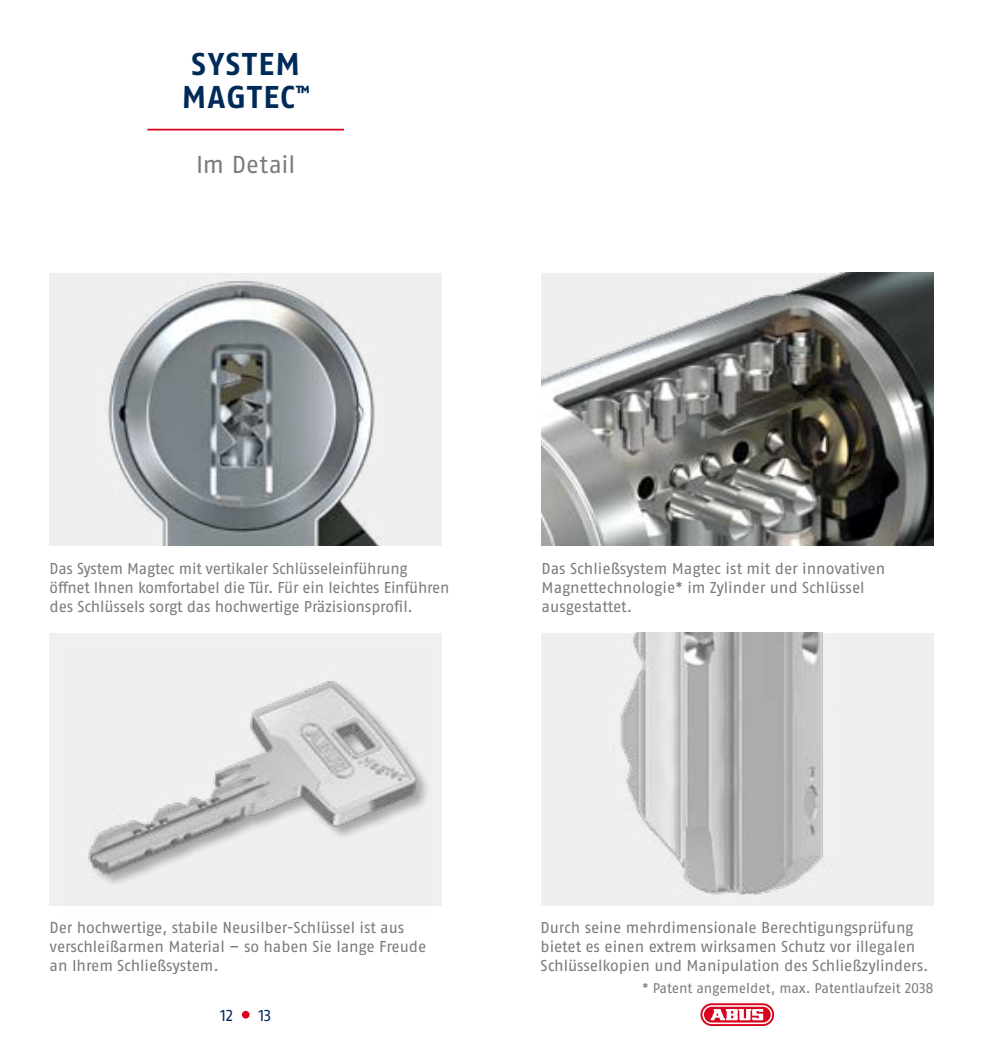
<style>
.page{position:relative;width:983px;height:1042px;background:#fff}
.page>*{position:absolute;margin:0;border:0;box-sizing:border-box;transform-origin:0 0}
.t1{font:700 31.5px/33.2px "ABUS Fago Pro";letter-spacing:.05em;color:#002a58;text-align:center}
.t2{font:24.5px "ABUS Fago Pro";letter-spacing:-.005em;color:#7b7b7a}
.t3{font:15.75px/18.9px "ABUS Fago Pro";letter-spacing:-.01em;color:#7b7b7a}
.t4{font:15.75px "ABUS Fago Pro";color:#002a58}
.t5{font:14px "ABUS Fago Pro";letter-spacing:-.005em;color:#7b7b7a}
</style>
<div class="page">
<hr style="left:147px;top:129px;width:197px;height:1px;background:#db021d">
<div style="left:50px;top:632px;width:391px;height:273px;background:#f0f0f0"></div>
<img style="left:50px;top:273px;width:391px;height:273px">
<img style="left:541px;top:273px;width:392px;height:273px">
<img style="left:541px;top:632px;width:392px;height:273px">
<img style="left:60px;top:681px;width:374px;height:225px">
<svg style="left:700px;top:1003px;width:73px;height:23px"></svg>
<svg style="left:702px;top:1005px;width:70px;height:19px"></svg>
<div style="left:242px;top:1011px;width:7px;height:7px;background:#db021d;border-radius:50%"></div>
<h1 class="t1" style="left:182px;top:47px;width:130px">SYSTEM<br>MAGTEC<sup>™</sup></h1>
<h2 class="t2" style="left:196px;top:150px;width:101px">Im Detail</h2>
<p class="t3" style="left:50px;top:559px;width:401px">Das System Magtec mit vertikaler Schlüsseleinführung öffnet Ihnen komfortabel die Tür. Für ein leichtes Einführen des Schlüssels sorgt das hochwertige Präzisionsprofil.</p>
<p class="t3" style="left:541px;top:559px;width:345px">Das Schließsystem Magtec ist mit der innovativen<br>Magnettechnologie* im Zylinder und Schlüssel ausgestattet.</p>
<p class="t3" style="left:50px;top:918px;width:378px">Der hochwertige, stabile Neusilber-Schlüssel ist aus verschleißarmen Material – so haben Sie lange Freude an Ihrem Schließsystem.</p>
<p class="t3" style="left:540px;top:918px;width:389px">Durch seine mehrdimensionale Berechtigungsprüfung bietet es einen extrem wirksamen Schutz vor illegalen<br>Schlüsselkopien und Manipulation des Schließzylinders.</p>
<p class="t4" style="left:220px;top:1006px;width:15px">12</p>
<p class="t4" style="left:258px;top:1006px;width:15px">13</p>
<p class="t5" style="left:642px;top:980px;width:293px">* Patent angemeldet, max. Patentlaufzeit 2038</p>
</div>
